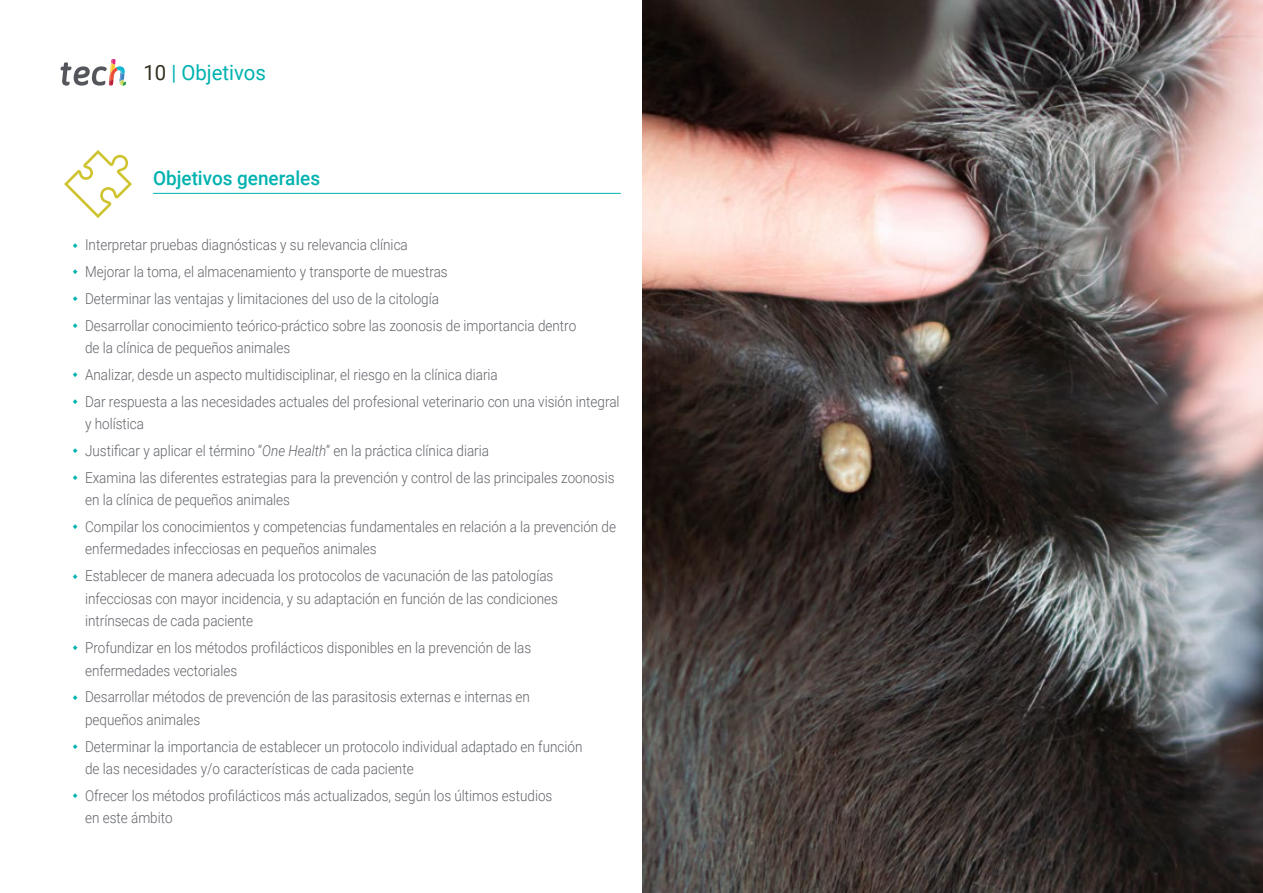
<style>
.page{position:relative;width:1263px;height:893px;background:#fff}
.page>*{position:absolute;margin:0;border:0;box-sizing:border-box;transform-origin:0 0}
.t1{font:21px "Roboto";color:#00b2af}
.t2{font:500 19.5px "Roboto";color:#00b2af}
.t3{font:300 15px/26.7px "Roboto";color:#61646a;scale:.9 1}
.s1{color:#312e20}
.s2{font-style:italic}
</style>
<div class="page">
<hr style="left:153px;top:193px;width:468px;height:1px;background:#00b2af">
<svg style="left:64px;top:150px;width:68px;height:68px"></svg>
<img style="left:642px;top:0;width:621px;height:893px">
<svg style="left:61px;top:59px;width:65px;height:27px"></svg>
<h1 class="t1" style="left:144px;top:57px;width:124px"><span class="s1">10</span> | Objetivos</h1>
<h2 class="t2" style="left:153px;top:164px;width:169px">Objetivos generales</h2>
<p class="t3" style="left:85px;top:231px;width:547px">Interpretar pruebas diagnósticas y su relevancia clínica<br>Mejorar la toma, el almacenamiento y transporte de muestras<br>Determinar las ventajas y limitaciones del uso de la citología<br>Desarrollar conocimiento teórico-práctico sobre las zoonosis de importancia dentro</p>
<p class="t3" style="left:85px;top:334px;width:595px">de la clínica de pequeños animales<br>Analizar, desde un aspecto multidisciplinar, el riesgo en la clínica diaria<br>Dar respuesta a las necesidades actuales del profesional veterinario con una visión integral</p>
<p class="t3" style="left:85px;top:410px;width:590px">y holística<br>Justificar y aplicar el término “<span class="s2">One Health</span>” en la práctica clínica diaria<br>Examina las diferentes estrategias para la prevención y control de las principales zoonosis</p>
<p class="t3" style="left:85px;top:486px;width:591px">en la clínica de pequeños animales<br>Compilar los conocimientos y competencias fundamentales en relación a la prevención de</p>
<p class="t3" style="left:85px;top:535px;width:522px">enfermedades infecciosas en pequeños animales<br>Establecer de manera adecuada los protocolos de vacunación de las patologías</p>
<p class="t3" style="left:85px;top:587px;width:527px;line-height:22.5px">infecciosas con mayor incidencia, y su adaptación en función de las condiciones intrínsecas de cada paciente</p>
<p class="t3" style="left:85px;top:636px;width:497px;line-height:22.5px">Profundizar en los métodos profilácticos disponibles en la prevención de las enfermedades vectoriales</p>
<p class="t3" style="left:85px;top:685px;width:496px;line-height:22.5px">Desarrollar métodos de prevención de las parasitosis externas e internas en pequeños animales</p>
<p class="t3" style="left:85px;top:734px;width:554px;line-height:22.5px">Determinar la importancia de establecer un protocolo individual adaptado en función de las necesidades y/o características de cada paciente</p>
<p class="t3" style="left:85px;top:784px;width:521px;line-height:22.5px">Ofrecer los métodos profilácticos más actualizados, según los últimos estudios en este ámbito</p>
</div>
